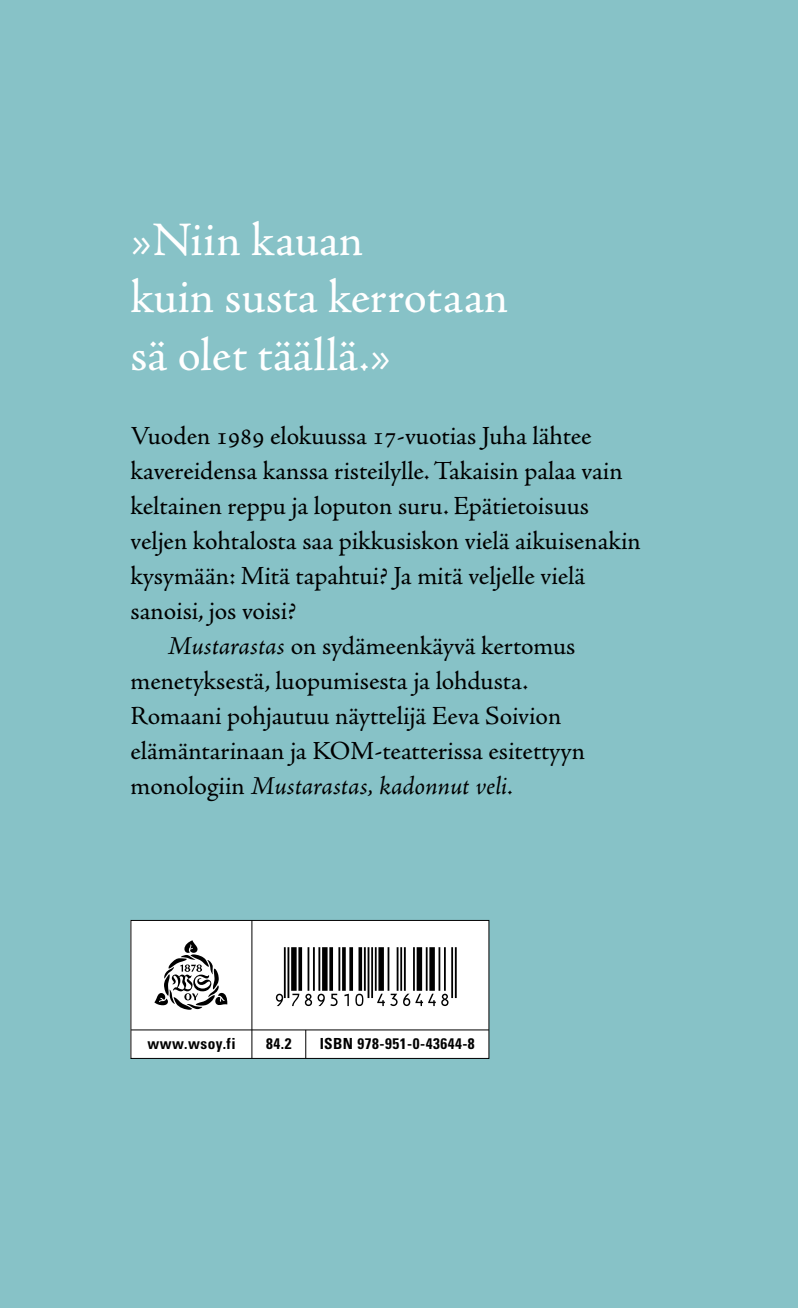
<style>
.page{position:relative;width:798px;height:1308px;background:#fff}
.page>*{position:absolute;margin:0;border:0;box-sizing:border-box;transform-origin:0 0}
.t1{font:58.05px "Viisas EAN Matala";color:#000}
.t2{font:48.15px/57.8px "Adobe Jenson Pro";color:#fff}
.t3{font:26.1px "Adobe Jenson Pro";letter-spacing:-.005em;color:#000}
.t4{font:italic 26.1px "Adobe Jenson Pro";letter-spacing:-.005em;color:#000}
.t5{font:700 condensed 15.3px "Univers LT Std";letter-spacing:.035em;color:#000}
.s1{font-style:italic}
.s2{font-style:normal}
</style>
<div class="page">
<div style="left:0;top:0;width:797px;height:1307px;background:#87c2c7"></div>
<div style="left:131px;top:920px;width:357px;height:138px;background:#fff"></div>
<div style="left:130px;top:920px;width:359px;height:138px;border:1px solid #000"></div>
<hr style="left:251px;top:920px;width:1px;height:138px;background:#000">
<hr style="left:131px;top:1029px;width:357px;height:1px;background:#000">
<svg style="left:305px;top:1030px;width:1px;height:28px"></svg>
<svg style="left:154px;top:940px;width:73px;height:69px"></svg>
<h2 class="t2" style="left:130px;top:211px;width:379px">»Niin kauan<br>kuin susta kerrotaan sä olet täällä.»</h2>
<p class="t3" style="left:130px;top:421px;width:462px">Vuoden 1989 elokuussa 17-vuotias Juha lähtee</p>
<p class="t3" style="left:130px;top:456px;width:493px">kavereidensa kanssa risteilylle. Takaisin palaa vain</p>
<p class="t3" style="left:130px;top:491px;width:460px">keltainen reppu ja loputon suru. Epätietoisuus</p>
<p class="t3" style="left:130px;top:526px;width:511px">veljen kohtalosta saa pikkusiskon vielä aikuisenakin</p>
<p class="t3" style="left:130px;top:561px;width:456px">kysymään: Mitä tapahtui? Ja mitä veljelle vielä</p>
<p class="t3" style="left:130px;top:596px;width:167px">sanoisi, jos voisi?</p>
<p class="t3" style="left:167px;top:631px;width:409px"><span class="s1">Mustarastas</span> on sydämeenkäyvä kertomus</p>
<p class="t3" style="left:130px;top:666px;width:399px">menetyksestä, luopumisesta ja lohdusta.</p>
<p class="t3" style="left:130px;top:701px;width:432px">Romaani pohjautuu näyttelijä Eeva Soivion</p>
<p class="t3" style="left:130px;top:736px;width:456px">elämäntarinaan ja KOM-teatterissa esitettyyn</p>
<p class="t4" style="left:130px;top:770px;width:384px"><span class="s2">monologiin</span> Mustarastas, kadonnut veli.</p>
<h1 class="t1" style="left:271px;top:946px;width:187px">*9789510436448*</h1>
<p class="t5" style="left:147px;top:1034px;width:90px">www.wsoy.fi</p>
<p class="t5" style="left:266px;top:1034px;width:27px">84.2</p>
<p class="t5" style="left:320px;top:1034px;width:156px">ISBN 978-951-0-43644-8</p>
</div>
